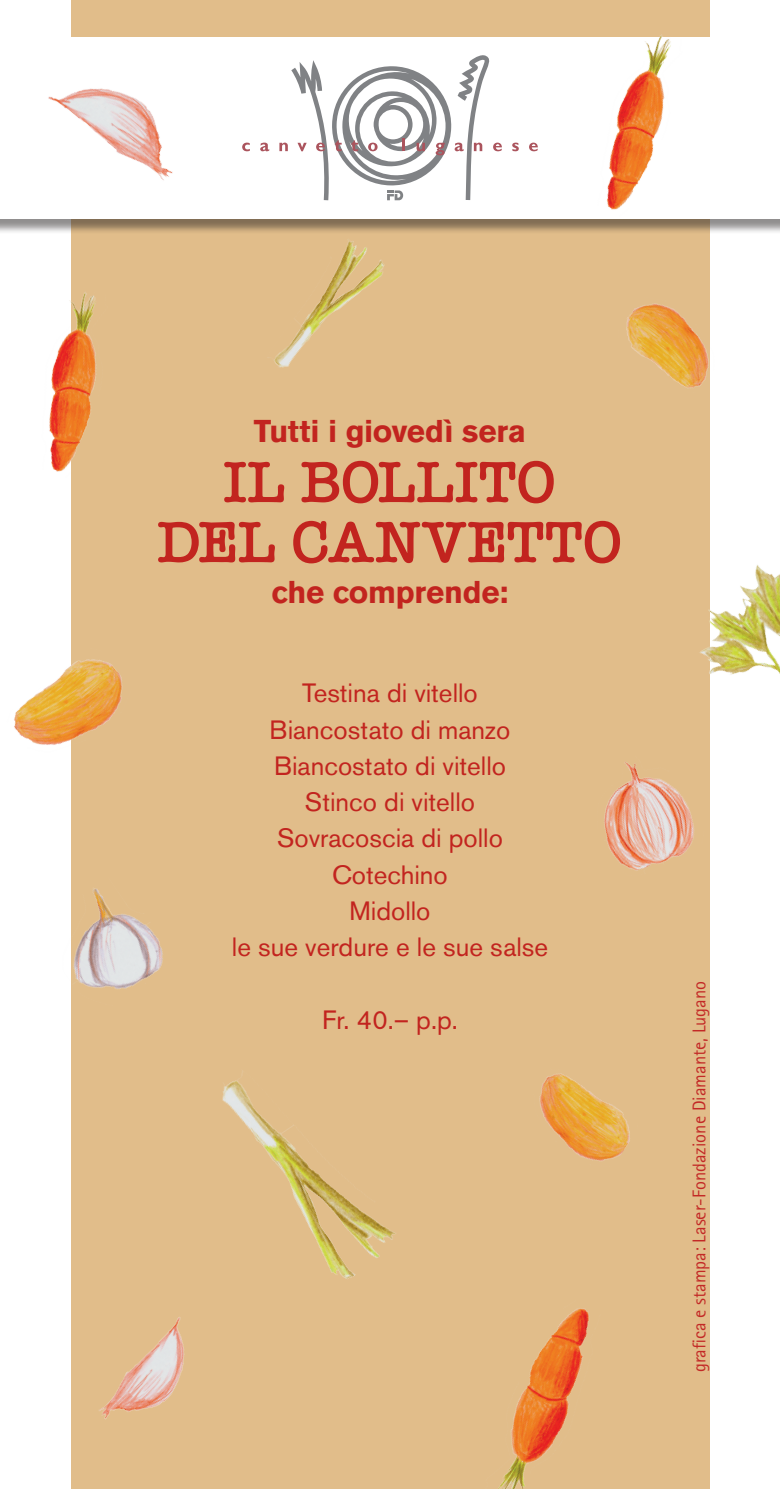
<style>
.page{position:relative;width:780px;height:1489px;background:#fff}
.page>*{position:absolute;margin:0;border:0;box-sizing:border-box;transform-origin:0 0}
.t1{font:600 60px/60px "American Typewriter";color:#c2241f;text-align:center}
.t2{font:700 31.25px "Akzidenz Grotesk BE";letter-spacing:-.005em;color:#c2241f}
.t3{font:26.25px/36.2px "Akzidenz Grotesk BE";color:#c2241f;text-align:center}
.t4{font:18.5px "Rotis Sans Serif";color:#c32926}
</style>
<div class="page">
<div style="left:71px;top:0;width:638px;height:1488px;background:#e1bd8a"></div>
<div style="left:0;top:39px;width:780px;height:195px;background:#231f20;opacity:.5"></div>
<div style="left:0;top:37px;width:780px;height:181px;background:#fff"></div>
<svg style="left:242px;top:143px;width:8px;height:8px"></svg>
<svg style="left:260px;top:143px;width:9px;height:8px"></svg>
<svg style="left:279px;top:55px;width:223px;height:145px"></svg>
<svg style="left:512px;top:143px;width:7px;height:8px"></svg>
<svg style="left:529px;top:143px;width:8px;height:8px"></svg>
<img style="left:73px;top:888px;width:90px;height:102px">
<img style="left:48px;top:88px;width:125px;height:92px">
<img style="left:49px;top:292px;width:48px;height:180px">
<img style="left:604px;top:762px;width:90px;height:109px">
<img style="left:14px;top:659px;width:109px;height:86px">
<img style="left:249px;top:230px;width:148px;height:138px">
<img style="left:607px;top:34px;width:64px;height:176px">
<img style="left:626px;top:288px;width:84px;height:109px">
<img style="left:699px;top:543px;width:81px;height:195px">
<img style="left:222px;top:1071px;width:174px;height:208px">
<img style="left:539px;top:1073px;width:91px;height:88px">
<img style="left:498px;top:1308px;width:91px;height:180px">
<img style="left:99px;top:1317px;width:86px;height:103px">
<p class="t2" style="left:254px;top:413px;width:274px">Tutti i giovedì sera</p>
<h1 class="t1" style="left:157px;top:451px;width:466px">IL BOLLITO<br>DEL CANVETTO</h1>
<p class="t2" style="left:271px;top:574px;width:238px">che comprende:</p>
<p class="t3" style="left:232px;top:675px;width:318px">Testina di vitello<br>Biancostato di manzo<br>Biancostato di vitello<br>Stinco di vitello<br>Sovracoscia di pollo<br>Cotechino<br>Midollo<br>le sue verdure e le sue salse</p>
<p class="t3" style="left:322px;top:1001px;width:137px">Fr. 40.– p.p.</p>
<p class="t4" style="left:688px;top:1372px;width:393px;rotate:-90deg">grafica e stampa: Laser-Fondazione Diamante, Lugano</p>
</div>
